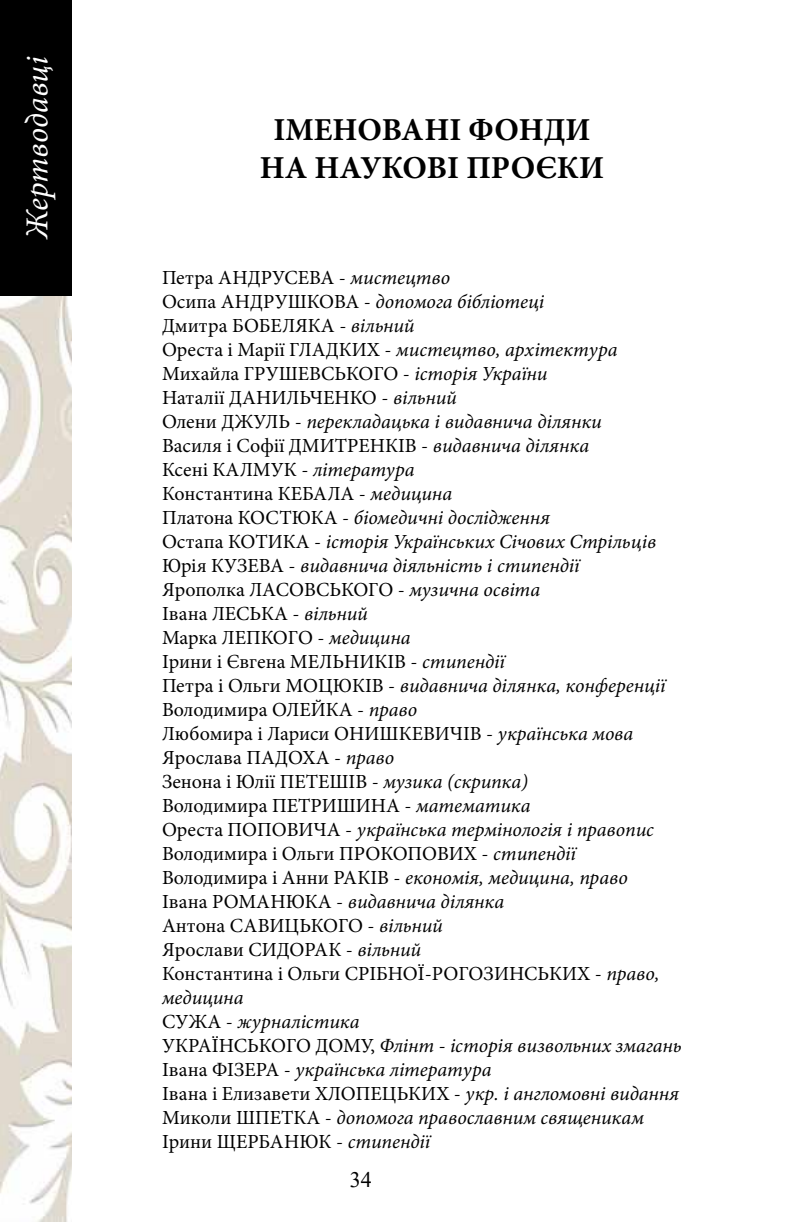
<style>
.page{position:relative;width:792px;height:1224px;background:#fff}
.page>*{position:absolute;margin:0;border:0;box-sizing:border-box;transform-origin:0 0}
.t1{font:700 32px/38.4px "Minion Pro";color:#000;text-align:center}
.t2{font:italic 32px "Minion Pro";color:#fff}
.t3{font:22px "Times New Roman";color:#000}
.t4{font:20px/24px "Minion Pro";color:#000}
.s1{font-style:italic}
</style>
<div class="page">
<div style="left:0;top:0;width:72px;height:297px;background:#000"></div>
<img style="left:0;top:297px;width:72px;height:924px">
<h1 class="t2" style="left:16px;top:239px;width:184px;rotate:-90deg">Жертводавці</h1>
<h1 class="t1" style="left:260px;top:110px;width:346px">ІМЕНОВАНІ ФОНДИ<br>НА НАУКОВІ ПРОЄКИ</h1>
<p class="t4" style="left:162px;top:266px;width:521px">Петра АНДРУСЕВА - <span class="s1">мистецтво<br></span>Осипа АНДРУШКОВА - <span class="s1">допомога бібліотеці<br></span>Дмитра БОБЕЛЯКА - <span class="s1">вільний<br></span>Ореста і Марії ГЛАДКИХ - <span class="s1">мистецтво, архітектура </span>Михайла ГРУШЕВСЬКОГО - <span class="s1">історія України<br></span>Наталії ДАНИЛЬЧЕНКО - <span class="s1">вільний<br></span>Олени ДЖУЛЬ - <span class="s1">перекладацька і видавнича ділянки<br></span>Василя і Софії ДМИТРЕНКІВ - <span class="s1">видавнича ділянка<br></span>Ксені КАЛМУК - <span class="s1">література<br></span>Константина КЕБАЛА - <span class="s1">медицина<br></span>Платона КОСТЮКА - <span class="s1">біомедичні дослідження<br></span>Остапа КОТИКА - <span class="s1">історія Українських Січових Cтрільців </span>Юрія КУЗЕВА - <span class="s1">видавнича діяльність і стипендії<br></span>Ярополка ЛАСОВСЬКОГО - <span class="s1">музична освіта<br></span>Івана ЛЕСЬКА - <span class="s1">вільний<br></span>Марка ЛЕПКОГО - <span class="s1">медицина<br></span>Ірини і Євгена МЕЛЬНИКІВ - <span class="s1">стипендії<br></span>Петра і Ольги МОЦЮКІВ - <span class="s1">видавнича ділянка, конференції </span>Володимира ОЛЕЙКА - <span class="s1">право<br></span>Любомира і Лариси ОНИШКЕВИЧІВ - <span class="s1">українська мова </span>Ярослава ПАДОХА - <span class="s1">право<br></span>Зенона і Юлії ПЕТЕШІВ - <span class="s1">музика (скрипка)<br></span>Володимира ПЕТРИШИНА - <span class="s1">математика<br></span>Ореста ПОПОВИЧА - <span class="s1">українська термінологія і правопис </span>Володимира і Ольги ПРОКОПОВИХ - <span class="s1">стипендії </span>Володимира і Анни РАКІВ - <span class="s1">економія, медицина, право<br></span>Івана РОМАНЮКА - <span class="s1">видавнича ділянка<br></span>Антона САВИЦЬКОГО - <span class="s1">вільний<br></span>Ярослави СИДОРАК - <span class="s1">вільний<br></span>Константина і Ольги СРІБНОЇ-РОГОЗИНСЬКИХ - <span class="s1">право, медицина<br></span>СУЖА - <span class="s1">журналістика<br></span>УКРАЇНСЬКОГО ДОМУ, <span class="s1">Флінт - історія визвольних змагань </span>Івана ФІЗЕРА - <span class="s1">українська література<br></span>Івана і Елизавети ХЛОПЕЦЬКИХ - <span class="s1">укр. і англомовні видання </span>Миколи ШПЕТКА - <span class="s1">допомога православним священикам </span>Ірини ЩЕРБАНЮК - <span class="s1">стипендії</span></p>
<p class="t3" style="left:350px;top:1164px;width:23px">34</p>
</div>
